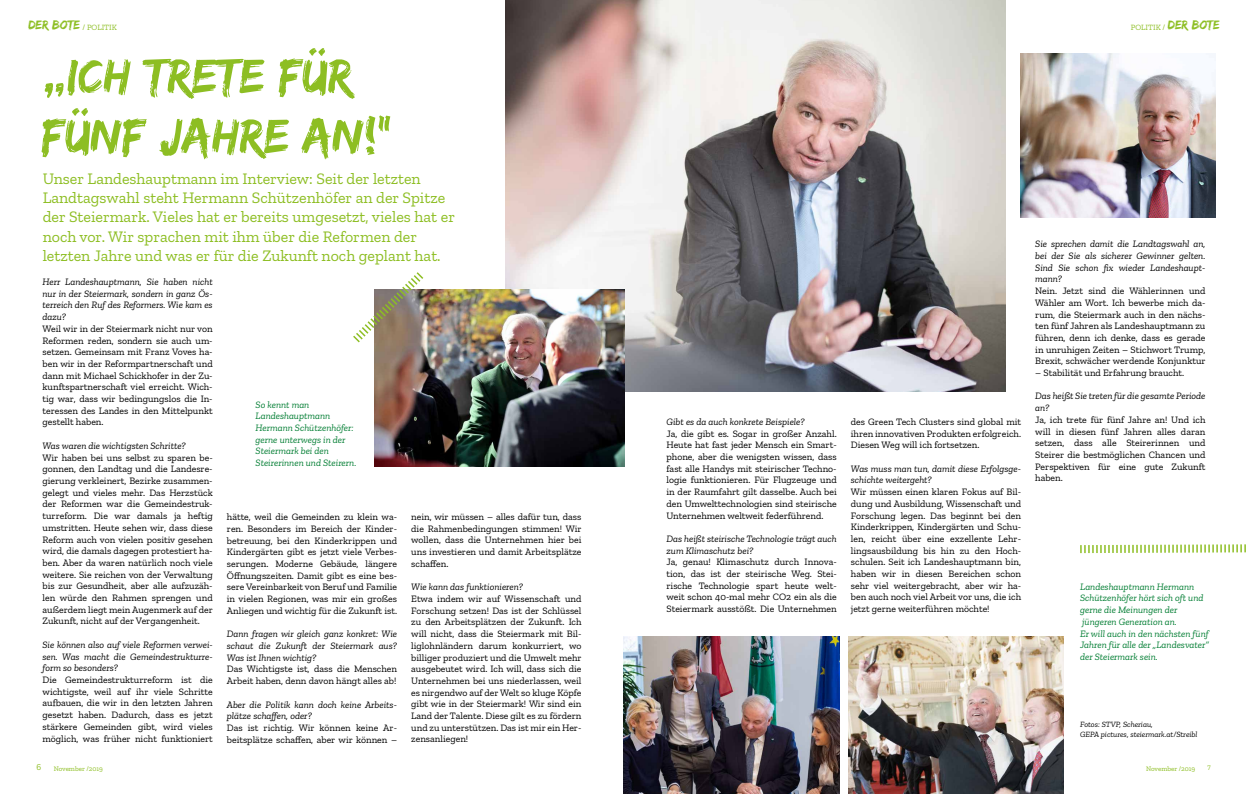
<style>
.page{position:relative;width:1248px;height:794px;background:#fff}
.page>*{position:absolute;margin:0;border:0;box-sizing:border-box;transform-origin:0 0}
.t1{font:50px/60px "Edo SZ";color:#8dbe23}
.t2{font:16px/19.2px "Zilla Slab";color:#8dbe23}
.t3{font:13px "Edo SZ";color:#8dbe23}
.t4{font:9.8px/11.7px "Zilla Slab";color:#000;text-align:justify}
.t5{font:italic 9.8px/11.7px "Zilla Slab";color:#000;text-align:justify}
.t6{font:italic 9.8px/11.7px "Zilla Slab";color:#007d32}
.t7{font:9px "Zilla Slab";color:#8dbe23}
.t8{font:italic 8px/9.6px "Zilla Slab";color:#000}
.t9{font:8px "Zilla Slab";color:#8dbe23}
.t10{font:7px "Zilla Slab";color:#8dbe23}
</style>
<div class="page">
<img style="left:506px;top:0;width:499px;height:391px">
<img style="left:374px;top:289px;width:250px;height:177px">
<img style="left:1020px;top:53px;width:195px;height:164px">
<img style="left:848px;top:636px;width:215px;height:158px">
<img style="left:624px;top:636px;width:215px;height:158px">
<svg style="left:1080px;top:544px;width:166px;height:9px"></svg>
<svg style="left:353px;top:272px;width:72px;height:72px"></svg>
<h3 class="t3" style="left:28px;top:17px;width:53px">DER BOTE</h3>
<h3 class="t3" style="left:1167px;top:17px;width:53px">DER BOTE</h3>
<p class="t9" style="left:82px;top:23px;width:36px">/ POLITIK</p>
<p class="t9" style="left:1130px;top:23px;width:36px">POLITIK /</p>
<h1 class="t1" style="left:41px;top:44px;width:351px">„ICH TRETE FÜR<br>FÜNF JAHRE AN!“</h1>
<p class="t2" style="left:43px;top:169px;width:414px">Unser Landeshauptmann im Interview: Seit der letzten Landtagswahl steht Hermann Schützenhöfer an der Spitze der Steiermark. Vieles hat er bereits umgesetzt, vieles hat er noch vor. Wir sprachen mit ihm über die Reformen der letzten Jahre und was er für die Zukunft noch geplant hat.</p>
<p class="t5" style="left:43px;top:276px;width:172px">Herr Landeshauptmann, Sie haben nicht nur in der Steiermark, sondern in ganz Ös&shy;terreich den Ruf des Reformers. Wie kam es dazu?</p>
<p class="t4" style="left:43px;top:323px;width:172px">Weil wir in der Steiermark nicht nur von Reformen reden, sondern sie auch um&shy;setzen. Gemeinsam mit Franz Voves ha&shy;ben wir in der Reformpartnerschaft und dann mit Michael Schickhofer in der Zu&shy;kunftspartnerschaft viel erreicht. Wich&shy;tig war, dass wir bedingungslos die In&shy;teressen des Landes in den Mittelpunkt gestellt haben.</p>
<p class="t5" style="left:43px;top:440px;width:145px">Was waren die wichtigsten Schritte?</p>
<p class="t4" style="left:43px;top:451px;width:172px">Wir haben bei uns selbst zu sparen be&shy;gonnen, den Landtag und die Landesre&shy;gierung verkleinert, Bezirke zusammen&shy;gelegt und vieles mehr. Das Herzstück der Reformen war die Gemeindestruk&shy;turreform. Die war damals ja heftig umstritten. Heute sehen wir, dass diese Reform auch von vielen positiv gesehen wird, die damals dagegen protestiert ha&shy;ben. Aber da waren natürlich noch viele weitere. Sie reichen von der Verwaltung bis zur Gesundheit, aber alle aufzuzäh&shy;len würde den Rahmen sprengen und außerdem liegt mein Augenmerk auf der Zukunft, nicht auf der Vergangenheit.</p>
<p class="t5" style="left:43px;top:639px;width:172px">Sie können also auf viele Reformen verwei&shy;sen. Was macht die Gemeindestrukturre&shy;form so besonders?</p>
<p class="t4" style="left:43px;top:674px;width:172px">Die Gemeindestrukturreform ist die wichtigste, weil auf ihr viele Schritte aufbauen, die wir in den letzten Jahren gesetzt haben. Dadurch, dass es jetzt stärkere Gemeinden gibt, wird vieles möglich, was früher nicht funktioniert</p>
<p class="t5" style="left:1035px;top:238px;width:172px">Sie sprechen damit die Landtagswahl an, bei der Sie als sicherer Gewinner gelten.<br>Sind Sie schon fix wieder Landeshaupt&shy;mann?</p>
<p class="t4" style="left:1035px;top:285px;width:172px">Nein. Jetzt sind die Wählerinnen und Wähler am Wort. Ich bewerbe mich da&shy;rum, die Steiermark auch in den nächs&shy;ten fünf Jahren als Landeshauptmann zu führen, denn ich denke, dass es gerade in unruhigen Zeiten – Stichwort Trump, Brexit, schwächer werdende Konjunktur</p>
<p class="t4" style="left:1035px;top:367px;width:150px">– Stabilität und Erfahrung braucht.</p>
<p class="t5" style="left:1035px;top:390px;width:172px">Das heißt Sie treten für die gesamte Periode an?</p>
<p class="t4" style="left:1035px;top:414px;width:172px">Ja, ich trete für fünf Jahre an! Und ich will in diesen fünf Jahren alles daran setzen, dass alle Steirerinnen und Steirer die bestmöglichen Chancen und Perspektiven für eine gute Zukunft haben.</p>
<p class="t6" style="left:255px;top:398px;width:102px">So kennt man<br>Landeshauptmann<br>Hermann Schützenhöfer: gerne unterwegs in der<br>Steiermark bei den<br>Steirerinnen und Steirern.</p>
<p class="t4" style="left:850px;top:416px;width:172px">des Green Tech Clusters sind global mit ihren innovativen Produkten erfolgreich.<br>Diesen Weg will ich fortsetzen.</p>
<p class="t5" style="left:850px;top:462px;width:172px">Was muss man tun, damit diese Erfolgsge&shy;schichte weitergeht?</p>
<p class="t4" style="left:850px;top:486px;width:172px">Wir müssen einen klaren Fokus auf Bil&shy;dung und Ausbildung, Wissenschaft und Forschung legen. Das beginnt bei den Kinderkrippen, Kindergärten und Schu&shy;len, reicht über eine exzellente Lehr&shy;lingsausbildung bis hin zu den Hoch&shy;schulen. Seit ich Landeshauptmann bin, haben wir in diesen Bereichen schon sehr viel weitergebracht, aber wir ha&shy;ben auch noch viel Arbeit vor uns, die ich jetzt gerne weiterführen möchte!</p>
<p class="t5" style="left:666px;top:416px;width:140px">Gibt es da auch konkrete Beispiele?</p>
<p class="t4" style="left:666px;top:427px;width:172px">Ja, die gibt es. Sogar in großer Anzahl.<br>Heute hat fast jeder Mensch ein Smart&shy;phone, aber die wenigsten wissen, dass fast alle Handys mit steirischer Techno&shy;logie funktionieren. Für Flugzeuge und in der Raumfahrt gilt dasselbe. Auch bei den Umwelttechnologien sind steirische Unternehmen weltweit federführend.</p>
<p class="t5" style="left:666px;top:533px;width:172px">Das heißt steirische Technologie trägt auch zum Klimaschutz bei?</p>
<p class="t4" style="left:666px;top:556px;width:172px">Ja, genau! Klimaschutz durch Innova&shy;tion, das ist der steirische Weg. Stei&shy;rische Technologie spart heute welt&shy;weit schon 40-mal mehr CO2 ein als die Steiermark ausstößt. Die Unternehmen</p>
<p class="t4" style="left:411px;top:511px;width:172px">nein, wir müssen – alles dafür tun, dass die Rahmenbedingungen stimmen! Wir wollen, dass die Unternehmen hier bei uns investieren und damit Arbeitsplätze schaffen.</p>
<p class="t5" style="left:411px;top:581px;width:113px">Wie kann das funktionieren?</p>
<p class="t4" style="left:411px;top:593px;width:172px">Etwa indem wir auf Wissenschaft und Forschung setzen! Das ist der Schlüssel zu den Arbeitsplätzen der Zukunft. Ich will nicht, dass die Steiermark mit Bil&shy;liglohnländern darum konkurriert, wo billiger produziert und die Umwelt mehr ausgebeutet wird. Ich will, dass sich die Unternehmen bei uns niederlassen, weil es nirgendwo auf der Welt so kluge Köpfe gibt wie in der Steiermark! Wir sind ein Land der Talente. Diese gilt es zu fördern und zu unterstützen. Das ist mir ein Her&shy;zensanliegen!</p>
<p class="t4" style="left:227px;top:511px;width:172px">hätte, weil die Gemeinden zu klein wa&shy;ren. Besonders im Bereich der Kinder&shy;betreuung, bei den Kinderkrippen und Kindergärten gibt es jetzt viele Verbes&shy;serungen. Moderne Gebäude, längere Öffnungszeiten. Damit gibt es eine bes&shy;sere Vereinbarkeit von Beruf und Familie in vielen Regionen, was mir ein großes Anliegen und wichtig für die Zukunft ist.</p>
<p class="t5" style="left:227px;top:628px;width:172px">Dann fragen wir gleich ganz konkret: Wie schaut die Zukunft der Steiermark aus?<br>Was ist Ihnen wichtig?</p>
<p class="t4" style="left:227px;top:663px;width:172px">Das Wichtigste ist, dass die Menschen<br>Arbeit haben, denn davon hängt alles ab!</p>
<p class="t5" style="left:227px;top:698px;width:172px">Aber die Politik kann doch keine Arbeits&shy;plätze schaffen, oder?</p>
<p class="t4" style="left:227px;top:722px;width:172px">Das ist richtig. Wir können keine Ar&shy;beitsplätze schaffen, aber wir können –</p>
<p class="t6" style="left:1080px;top:580px;width:130px">Landeshauptmann Hermann<br>Schützenhöfer hört sich oft und gerne die Meinungen der jüngeren Generation an.<br>Er will auch in den nächsten fünf<br>Jahren für alle der „Landesvater“ der Steiermark sein.</p>
<p class="t8" style="left:1080px;top:719px;width:119px">Fotos: STVP, Scheriau,<br>GEPA pictures, steiermark.at/Streibl</p>
<p class="t7" style="left:36px;top:762px;width:6px">6</p>
<p class="t10" style="left:54px;top:764px;width:51px">November /2019</p>
<p class="t10" style="left:1145px;top:764px;width:51px">November /2019</p>
<p class="t10" style="left:1207px;top:764px;width:5px">7</p>
</div>
